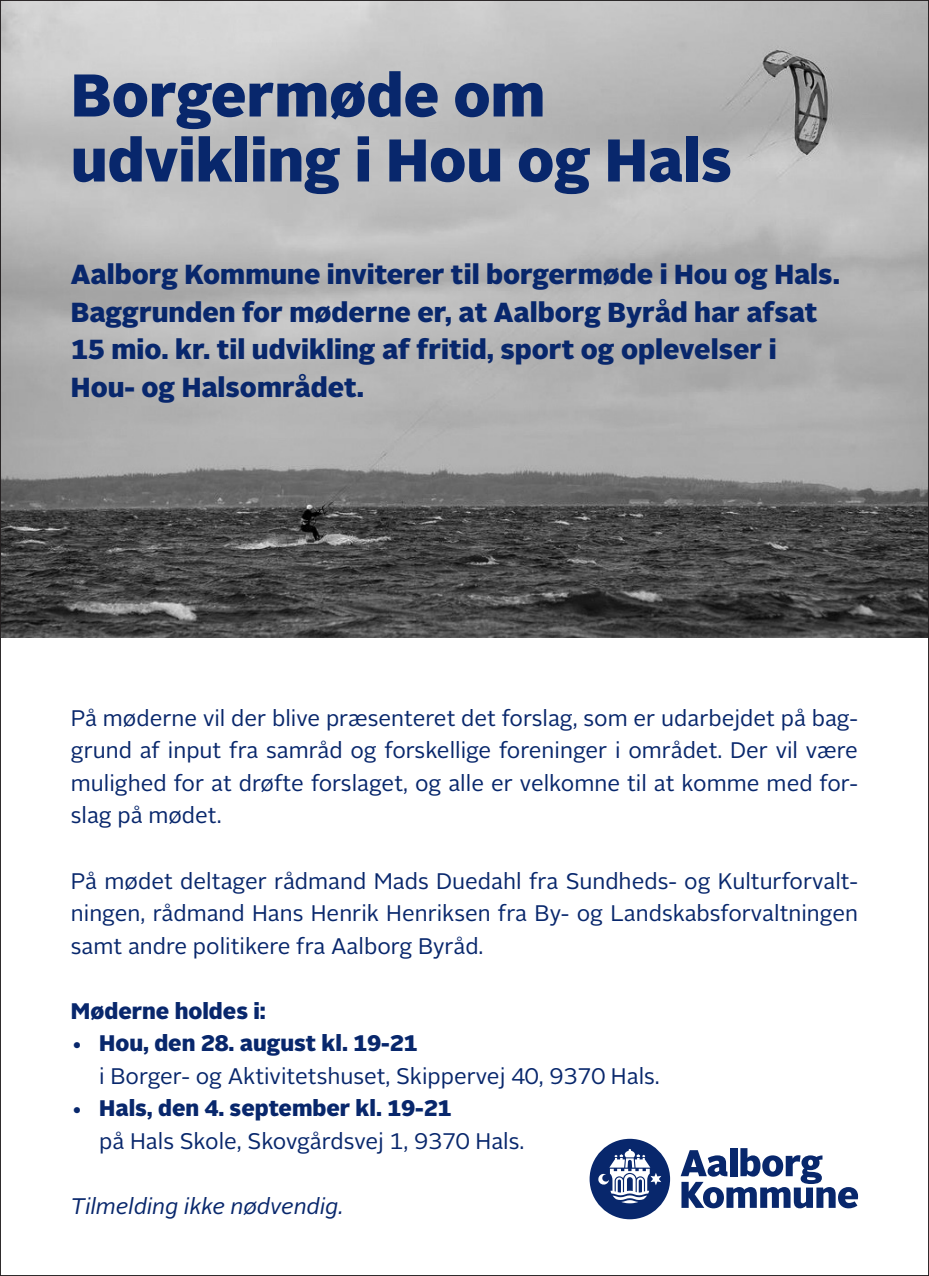
<style>
.page{position:relative;width:929px;height:1276px;background:#fff}
.page>*{position:absolute;margin:0;border:0;box-sizing:border-box;transform-origin:0 0}
.t1{font:900 60px/65px "Alright Sans";color:#08276c}
.t2{font:900 27.5px/37.5px "Alright Sans";color:#08276c}
.t3{font:22.5px/32.5px "Alright Sans";color:#08276c;text-align:justify}
.t4{font:italic 22.5px "Alright Sans";color:#08276c}
.t5{font:900 22.5px "Alright Sans";color:#08276c}
.s1{font-weight:900}
</style>
<div class="page">
<img style="left:2px;top:2px;width:924px;height:636px">
<svg style="left:680px;top:1148px;width:177px;height:60px"></svg>
<svg style="left:589px;top:1138px;width:81px;height:81px"></svg>
<h1 class="t1" style="left:71px;top:63px;width:662px">Borgermøde om udvikling i Hou og Hals</h1>
<p class="t2" style="left:71px;top:256px;width:770px">Aalborg Kommune inviterer til borgermøde i Hou og Hals.<br>Baggrunden for møderne er, at Aalborg Byråd har afsat 15 mio. kr. til udvikling af fritid, sport og oplevelser i Hou- og Halsområdet.</p>
<p class="t3" style="left:71px;top:702px;width:788px">På møderne vil der blive præsenteret det forslag, som er udarbejdet på bag&shy;grund af input fra samråd og forskellige foreninger i området. Der vil være mulighed for at drøfte forslaget, og alle er velkomne til at komme med for&shy;slag på mødet.</p>
<p class="t3" style="left:71px;top:865px;width:788px">På mødet deltager rådmand Mads Duedahl fra Sundheds- og Kulturforvalt&shy;ningen, rådmand Hans Henrik Henriksen fra By- og Landskabsforvaltningen samt andre politikere fra Aalborg Byråd.</p>
<p class="t5" style="left:71px;top:994px;width:196px">Møderne holdes i:</p>
<p class="t3" style="left:99px;top:1027px;width:562px;text-indent:-28px">• <span class="s1">Hou, den 28. august kl. 19-21<br></span>i Borger- og Aktivitetshuset, Skippervej 40, 9370 Hals.</p>
<p class="t3" style="left:99px;top:1092px;width:426px;text-indent:-28px">• <span class="s1">Hals, den 4. september kl. 19-21<br></span>på Hals Skole, Skovgårdsvej 1, 9370 Hals.</p>
<p class="t4" style="left:71px;top:1190px;width:274px">Tilmelding ikke nødvendig.</p>
</div>
